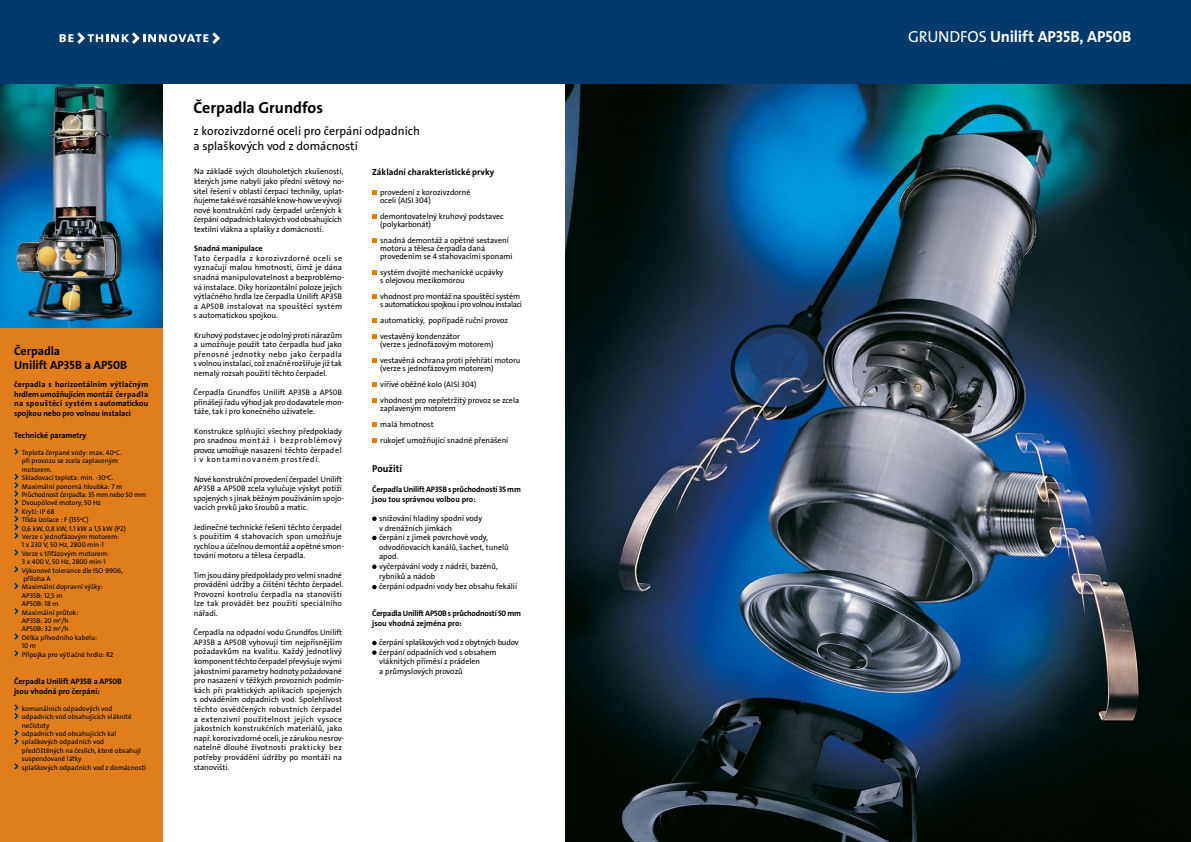
<style>
.page{position:relative;width:1191px;height:842px;background:#fff}
.page>*{position:absolute;margin:0;border:0;box-sizing:border-box;transform-origin:0 0}
.t1{font:16px "Grundfos The Sans CE7 B";letter-spacing:-.01em;color:#fff}
.t2{font:16px "Grundfos The Sans CE7 B";color:#000}
.t3{font:12px/14.4px "Grundfos The Sans CE5 R";color:#000}
.t4{font:12px/14.4px "Grundfos The Sans CE7 B";color:#000}
.t5{font:10px "Grundfos The Sans CE7 B";color:#000}
.t6{font:9px "Grundfos The Sans CE7 B";color:#000}
.t7{font:8px/9.6px "Grundfos The Sans CE5 R";color:#000}
.t8{font:8px/9.6px "Grundfos The Sans CE7 B";color:#000}
.t9{font:8px/8px "Grundfos The Sans CE5 R";letter-spacing:-.04em;color:#000}
.t10{font:8px/9.6px "Grundfos The Sans CE7 B";letter-spacing:-.02em;color:#000}
.t11{font:7px/8.4px "Grundfos The Sans CE5 R";color:#000}
.s1{font-family:"Grundfos The Sans CE5 R"}
</style>
<div class="page">
<div style="left:0;top:327px;width:163px;height:515px;background:#df7e1b"></div>
<img style="left:0;top:84px;width:163px;height:243px">
<img style="left:566px;top:84px;width:625px;height:758px">
<svg style="left:14px;top:448px;width:5px;height:7px"></svg>
<svg style="left:14px;top:474px;width:5px;height:65px"></svg>
<svg style="left:14px;top:549px;width:5px;height:7px"></svg>
<svg style="left:14px;top:566px;width:5px;height:6px"></svg>
<svg style="left:14px;top:583px;width:5px;height:6px"></svg>
<svg style="left:14px;top:608px;width:5px;height:6px"></svg>
<svg style="left:14px;top:633px;width:5px;height:7px"></svg>
<svg style="left:14px;top:650px;width:5px;height:6px"></svg>
<svg style="left:14px;top:704px;width:5px;height:15px"></svg>
<svg style="left:14px;top:730px;width:5px;height:14px"></svg>
<svg style="left:14px;top:763px;width:5px;height:6px"></svg>
<svg style="left:372px;top:190px;width:5px;height:5px"></svg>
<svg style="left:372px;top:214px;width:5px;height:5px"></svg>
<svg style="left:372px;top:238px;width:5px;height:5px"></svg>
<svg style="left:372px;top:270px;width:5px;height:5px"></svg>
<svg style="left:372px;top:294px;width:5px;height:5px"></svg>
<svg style="left:372px;top:318px;width:5px;height:5px"></svg>
<svg style="left:372px;top:334px;width:5px;height:5px"></svg>
<svg style="left:372px;top:358px;width:5px;height:5px"></svg>
<svg style="left:372px;top:382px;width:5px;height:5px"></svg>
<svg style="left:372px;top:398px;width:5px;height:5px"></svg>
<svg style="left:372px;top:422px;width:5px;height:5px"></svg>
<svg style="left:372px;top:438px;width:5px;height:5px"></svg>
<div style="left:0;top:0;width:1191px;height:84px;background:#00396b"></div>
<svg style="left:60px;top:32px;width:160px;height:12px"></svg>
<svg style="left:372px;top:516px;width:4px;height:5px"></svg>
<svg style="left:372px;top:536px;width:4px;height:4px"></svg>
<svg style="left:372px;top:564px;width:4px;height:5px"></svg>
<svg style="left:372px;top:585px;width:4px;height:4px"></svg>
<svg style="left:372px;top:641px;width:4px;height:14px"></svg>
<h2 class="t4" style="left:14px;top:343px;width:114px">Čerpadla<br>Unilift AP35B a AP50B</h2>
<p class="t8" style="left:14px;top:380px;width:136px;text-align:justify">čerpadla s horizontálním vý-tlač-ným hr-dlem umožňujícím mon-táž čer- pa- dla na spouš-tě-cí sys-tém s au-to-ma-tic-kou spojkou nebo pro vol- nou instalaci</p>
<p class="t8" style="left:14px;top:431px;width:74px">Technické parametry</p>
<p class="t11" style="left:22px;top:448px;width:126px">Teplota čerpané vody: max. 40<sup>o</sup>C.<br>při provozu se zcela za- pla-ve- ným motorem.<br>Skladovací teplota: min. -30<sup>o</sup>C.<br>Maximální ponorná hloubka: 7 m<br>Průchodnost čerpadla: 35 mm nebo 50 mm<br>Dvoupólové motory, 50 Hz<br>Krytí: IP 68<br>Třída izolace : F (155<sup>o</sup>C)<br>0,6 kW, 0,8 kW, 1.1 kW a 1,5 kW (P2)<br>Verze s jednofázovým mo-to- rem:<br>1 x 230 V, 50 Hz, 2800 min-1<br>Verze s třífázovým motorem:<br>3 x 400 V, 50 Hz, 2800 min-1<br>Výkonové tolerance dle ISO 9906, příloha A<br>Maximální dopravní výšky:<br>AP35B: 12,5 m<br>AP50B: 18 m<br>Maximální průtok:<br>AP35B: 20 m<sup>3</sup>/h<br>AP50B: 32 m<sup>3</sup>/h<br>Délka přívodního kabelu:<br>10 m<br>Přípojka pro výtlačné hrdlo: R2</p>
<p class="t8" style="left:14px;top:677px;width:109px">Čerpadla Unilift AP35B a AP50B jsou vhodná pro čerpání:</p>
<p class="t11" style="left:22px;top:704px;width:126px">komunálních odpadových vod odpadních vod obsahujících vláknité nečistoty<br>odpadních vod obsahujících kal splaškových odpadních vod předčištěných na česlích, které obsahují sus-pen-do-va- né látky<br>splaškových odpadních vod z domácností</p>
<h1 class="t2" style="left:193px;top:99px;width:131px">Čerpadla Grundfos</h1>
<h2 class="t3" style="left:193px;top:124px;width:228px">z korozivzdorné oceli pro čerpání odpadních a splaškových vod z domácností</h2>
<p class="t7" style="left:194px;top:167px;width:152px">Na základě svých dlouholetých zku-še-nos-tí, kte- rých jsme na- by-li jako přední světový no&shy;sitel řešení v ob-las-ti čerpací tech- ni- ky, uplat&shy;ňujeme také své roz-sáh- lé know-how ve vývoji nové kon-strukč-ní rady čer-pa-del urče-ných k čerpání odpadních ka- lo-vých vod ob-sa- hu-jí-cích tex-til- ní vlák-na a splašky z domácností.</p>
<p class="t8" style="left:194px;top:244px;width:70px">Snadná manipulace</p>
<p class="t7" style="left:193px;top:253px;width:152px">Tato čerpadla z korozivzdorné oceli se vy-zna-ču-jí malou hmot-nos-tí, čímž je dána snadná ma- ni- pu- lo-va-tel- nost a bez-pro-blé-mo&shy;vá in-sta- la-ce. Díky ho-ri-zon-tál- ní poloze jejich vý-tlač-né-ho hrdla lze čerpadla Unilift AP35B a AP50B instalovat na spouš-tě-cí systém s automatickou spoj-kou.</p>
<p class="t7" style="left:194px;top:330px;width:150px;text-align:justify">Kruhový podstavec je odolný pro-ti ná- ra- zům a umožňuje použít tato čer-pa-dla buď jako pře-nos-né jed- not-ky nebo jako čer-pa-dla s vol- nou instalací, což znač-ně rozšiřuje již tak ne-ma- lý roz-sah po-u-ži-tí těch-to čer-pa-del.</p>
<p class="t7" style="left:193px;top:388px;width:152px">Čerpadla Grundfos Unilift AP35B a AP50B při- ná-še-jí řadu vý-hod jak pro dodavatele mon&shy;tá-že, tak i pro konečného uživatele.</p>
<p class="t7" style="left:194px;top:426px;width:150px;text-align:justify">Konstrukce splňující všech- ny před- po-kla-dy pro snadnou mon-táž i bezproblémový provoz umožňuje nasazení těch-to čerpadel i v konta- mi- no-va- ném prostředí.</p>
<p class="t7" style="left:194px;top:474px;width:152px">Nové konstrukční provedení čer-pa-del Unilift AP35B a AP50B zcela vy-lu- ču-je výskyt po-tí-ží spo-je-ných s ji- nak běžným po-u-ží-vá- ním spo-jo&shy;va-cích prvků jako šrou- bů a matic.</p>
<p class="t7" style="left:194px;top:522px;width:152px">Jedinečné technické řešení těch-to čer-pa-del s po-u-ži-tím 4 sta- ho-va-cích spon umožňu-je rychlou a účelnou de-mon-táž a opět-né smon&shy;to-vá- ní motoru a tě-le-sa čerpadla.</p>
<p class="t7" style="left:193px;top:570px;width:152px">Tím jsou dány předpoklady pro velmi snad- né pro-vá-dě-ní údrž-by a čištění těch-to čer-pa-del.<br>Provozní kon-t-ro-lu čerpadla na sta- no-viš-ti lze tak provádět bez použití spe-ci-ál- ní-ho nářadí.</p>
<p class="t7" style="left:193px;top:628px;width:152px">Čerpadla na odpadní vodu Grun-d-fos Unilift AP35B a AP50B vyhovují tím nej-přís- něj-ším požadavkům na kvalitu. Každý jednotlivý komponent těchto čer-pa- del pře-vy-šu-je svý-mi jakostními pa- ra- me-t-ry hod- no-ty po-ža-do-va- né pro nasazení v těžkých pro-voz-ních pod- mín&shy;kách při prak-tic-kých aplikacích spo-je-ných s od-vá-dě-ním od- pad- ních vod. Spolehlivost těchto osvěd-če- ných ro-bust-ních čer-pa-del a extenzivní po-u- ži-tel- nost je-jich vysoce jakostních kon-strukč-ních ma-te-ri-á- lů, jako např. korozivzdorné oceli, je zá- ru- kou ne-srov&shy;na-tel- ně dlouhé životnosti prak-tic- ky bez potřeby provádění údržby po mon-tá-ži na sta- no-viš-ti.</p>
<p class="t6" style="left:372px;top:167px;width:124px">Základní charakteristické prvky</p>
<p class="t7" style="left:380px;top:189px;width:92px;line-height:8px">provedení z korozivzdorné oceli (AISI 304)</p>
<p class="t7" style="left:380px;top:213px;width:125px;line-height:8px">demontovatelný kruhový podstavec (polykarbonát)</p>
<p class="t7" style="left:380px;top:237px;width:134px;line-height:8px">snadná demontáž a opětné sestavení mo-to-ru a tělesa čer-pa-dla daná pro-ve-de-ním se 4 sta- ho-va-cí-mi sponami</p>
<p class="t7" style="left:380px;top:269px;width:125px;line-height:8px">systém dvojité mechanické ucpávky s ole-jo-vou me-zi- ko-mo-rou</p>
<p class="t9" style="left:380px;top:293px;width:143px">vhodnost pro montáž na spouštěcí sys-tém s automatickou spojkou i pro vol- nou in-sta- la-ci</p>
<p class="t7" style="left:380px;top:313px;width:129px;line-height:16px">automatický, popřípadě ruční provoz vestavěný kondenzátor</p>
<p class="t7" style="left:380px;top:337px;width:142px;line-height:16px">(verze s jednofázovým motorem) vestavěná ochrana proti přehřátí mo-to- ru</p>
<p class="t7" style="left:380px;top:361px;width:141px;line-height:16px">(verze s jednofázovým motorem)<br>vířivé oběžné kolo (AISI 304)<br>vhodnost pro nepřetržitý provoz se zce- la</p>
<p class="t7" style="left:380px;top:401px;width:130px;line-height:16px">zaplaveným mo-to- rem<br>malá hmotnost<br>rukojeť umožňující snadné přenášení</p>
<p class="t5" style="left:372px;top:463px;width:31px">Použití</p>
<p class="t8" style="left:372px;top:485px;width:150px">Čerpadla Unilift AP35B s prů-chod- nos-tí 35 mm jsou tou správnou vol- bou pro:</p>
<p class="t7" style="left:379px;top:514px;width:131px">snižování hladiny spod- ní vody<br>v drenážních jím- kách<br>čerpání z jímek povrchové vody, odvodňovacích kanálů, šachet, tunelů apod.<br>vyčerpávání vody z nádrží, bazénů, rybníků a nádob</p>
<p class="t7" style="left:379px;top:582px;width:139px">čerpání odpadní vody bez obsahu fekálií</p>
<p class="t10" style="left:372px;top:609px;width:150px">Čerpadla Unilift AP50B s prů-chod- nos-tí 50 mm jsou vhodná ze-jmé-na pro:</p>
<p class="t7" style="left:379px;top:638px;width:141px">čerpání splaš-ko-vých vod z obyt-ných bu-dov čerpání od- pad- ních vod s ob-sa- hem vláknitých pří-mě-sí z prádelen<br>a prům-ys-</p>
<p class="t7" style="left:411px;top:667px;width:53px">lo-vých provozů</p>
<h1 class="t1" style="left:908px;top:28px;width:225px"><span class="s1">GRUNDFOS</span> Unilift AP35B, AP50B</h1>
</div>
